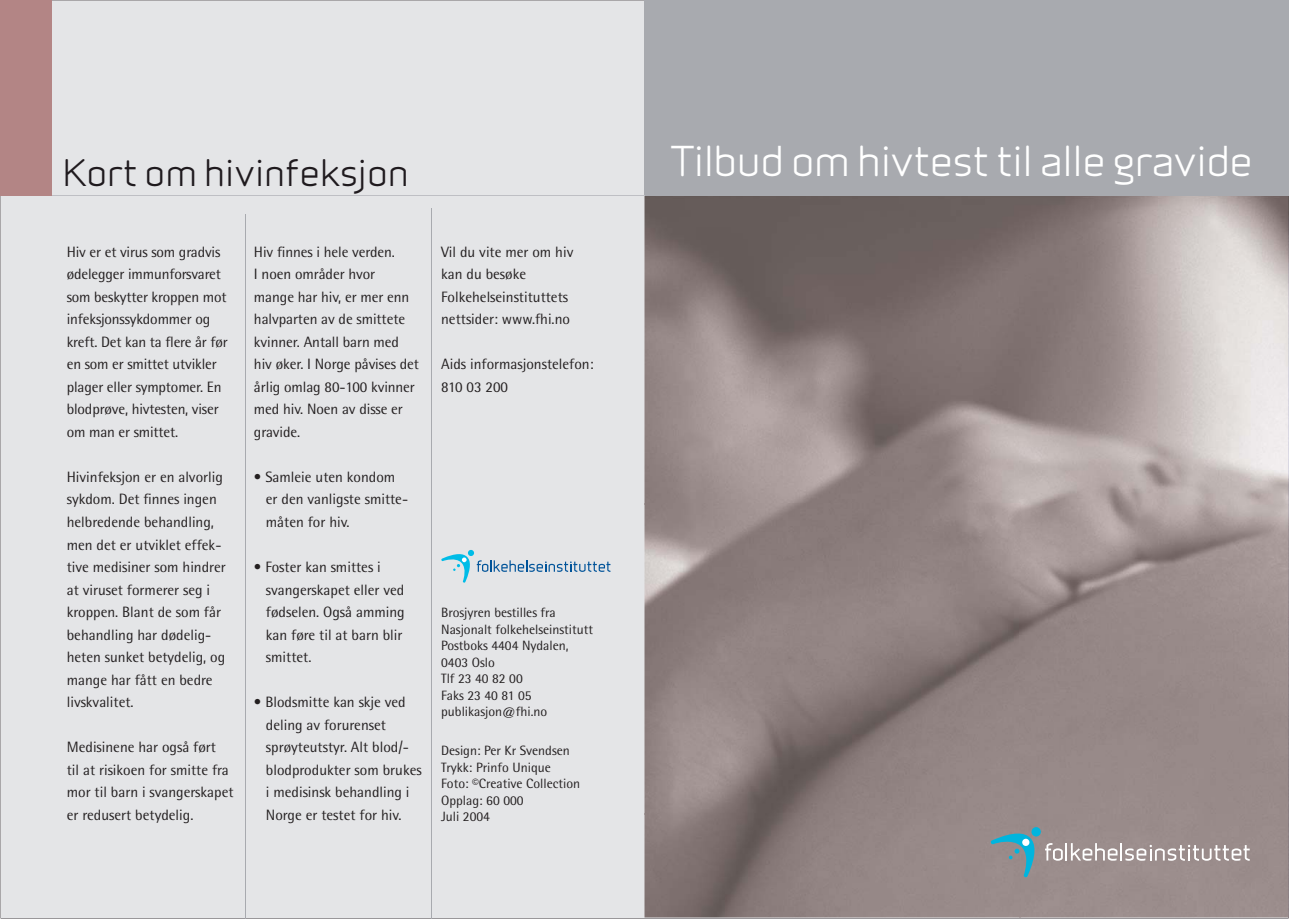
<style>
.page{position:relative;width:1289px;height:919px;background:#fff}
.page>*{position:absolute;margin:0;border:0;box-sizing:border-box;transform-origin:0 0}
.t1{font:39px "Infinity ST Medium";letter-spacing:-.01em;color:#fff}
.t2{font:34.5px "Infinity ST Medium";color:#1f1a1e}
.t3{font:15px/22.5px "Agfa Rotis Semisans";color:#231f20}
.t4{font:13.5px/16.5px "Agfa Rotis Semisans";color:#231f20}
</style>
<div class="page">
<div style="left:1px;top:1px;width:1287px;height:917px;background:#e4e5e7"></div>
<img style="left:644px;top:194px;width:645px;height:723px">
<hr style="left:245px;top:214px;width:1px;height:704px;background:#a8aaaf">
<hr style="left:431px;top:208px;width:1px;height:710px;background:#a8aaaf">
<div style="left:644px;top:0;width:644px;height:195px;background:#a8aaaf"></div>
<div style="left:0;top:0;width:52px;height:196px;background:#b38585"></div>
<hr style="left:52px;top:195px;width:592px;height:1px;background:#bebfc4">
<div style="left:1031px;top:827px;width:10px;height:9px;background:#00b5de;border-radius:50%"></div>
<svg style="left:990px;top:831px;width:46px;height:46px"></svg>
<div style="left:1022px;top:838px;width:7px;height:8px;background:#fff;border-radius:50%"></div>
<svg style="left:1045px;top:843px;width:204px;height:17px"></svg>
<svg style="left:441px;top:550px;width:169px;height:32px"></svg>
<h2 class="t2" style="left:63px;top:158px;width:347px">Kort om hivinfeksjon</h2>
<p class="t3" style="left:67px;top:242px;width:163px">Hiv er et virus som gradvis ødelegger immunforsvaret som beskytter kroppen mot infeksjonssykdommer og kreft. Det kan ta flere år før en som er smittet utvikler plager eller symptomer. En blodprøve, hivtesten, viser om man er smittet.</p>
<p class="t3" style="left:67px;top:467px;width:160px">Hivinfeksjon er en alvorlig sykdom. Det finnes ingen hel bred ende behandling, men det er utviklet effek&shy;tive medisiner som hindrer at viruset formerer seg i kroppen. Blant de som får behand ling har dødelig&shy;heten sunket betydelig, og mange har fått en bedre livskvalitet.</p>
<p class="t3" style="left:67px;top:737px;width:168px">Medisinene har også ført<br>til at risikoen for smitte fra mor til barn i svangerskapet er redusert betydelig.</p>
<p class="t3" style="left:254px;top:242px;width:166px">Hiv finnes i hele verden.<br>I noen områder hvor mange har hiv, er mer enn halvparten av de smittete kvinner. Antall barn med hiv øker. I Norge påvises det årlig omlag 80-100 kvinner med hiv. Noen av disse er gravide.</p>
<p class="t3" style="left:266px;top:467px;width:144px;text-indent:-12px">• Samleie uten kondom er den vanligste smitte&shy;måten for hiv.</p>
<p class="t3" style="left:266px;top:557px;width:140px;text-indent:-12px">• Foster kan smittes i svanger skapet eller ved fødselen. Også amming kan føre til at barn blir smittet.</p>
<p class="t3" style="left:266px;top:692px;width:157px;text-indent:-12px">• Blodsmitte kan skje ved deling av foruren set sprøyte utstyr. Alt blod/- blodprodukter som brukes i medisinsk behandling i<br>Norge er testet for hiv.</p>
<p class="t3" style="left:441px;top:242px;width:134px">Vil du vite mer om hiv kan du besøke<br>Folkehelseinstituttets nettsider: www.fhi.no</p>
<p class="t3" style="left:441px;top:354px;width:154px">Aids informasjonstelefon:<br>810 03 200</p>
<p class="t4" style="left:441px;top:605px;width:153px">Brosjyren bestilles fra<br>Nasjonalt folkehelseinstitutt<br>Postboks 4404 Nydalen,<br>0403 Oslo<br>Tlf 23 40 82 00<br>Faks 23 40 81 05 publikasjon@fhi.no</p>
<p class="t4" style="left:441px;top:743px;width:140px">Design: Per Kr Svendsen<br>Trykk: Prinfo Unique<br>Foto: ©Creative Collection<br>Opplag: 60 000<br>Juli 2004</p>
<h1 class="t1" style="left:670px;top:143px;width:584px">Tilbud om hivtest til alle gravide</h1>
</div>
